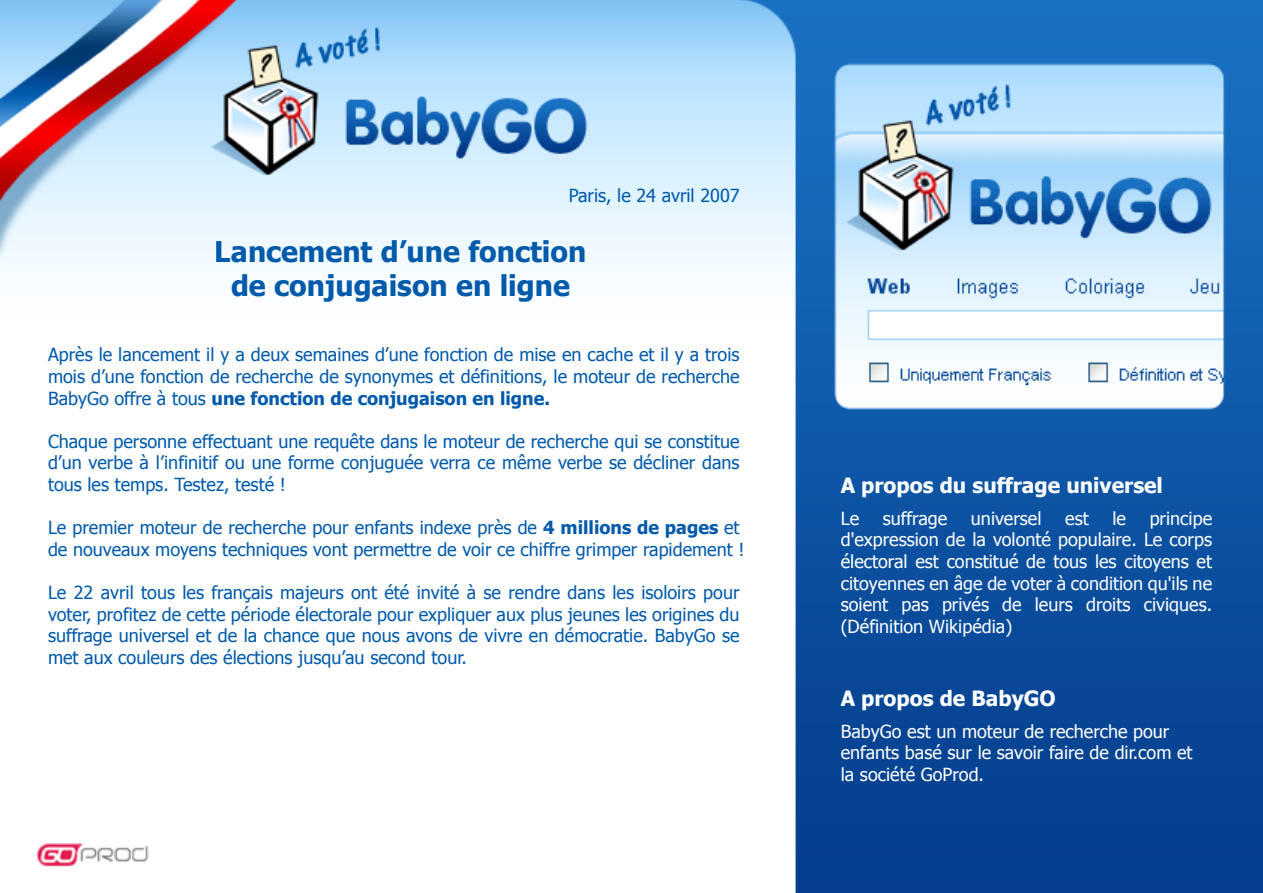
<style>
.page{position:relative;width:1263px;height:893px;background:#fff}
.page>*{position:absolute;margin:0;border:0;box-sizing:border-box;transform-origin:0 0}
.t1{font:700 28.5px/34.2px "Tahoma";color:#005aab;text-align:center}
.t2{font:700 21px "Tahoma";color:#fff}
.t3{font:18px/21.6px "Tahoma";color:#005aab;text-align:justify}
.t4{font:18px/21.6px "Tahoma";color:#fff;text-align:justify}
.s1{font-weight:700}
</style>
<div class="page">
<img style="left:0;top:0;width:1263px;height:892px">
<p class="t3" style="left:568px;top:184px;width:173px">Paris, le 24 avril 2007</p>
<h1 class="t1" style="left:215px;top:233px;width:373px">Lancement d’une fonction de conjugaison en ligne</h1>
<p class="t3" style="left:48px;top:343px;width:693px">Après le lancement il y a deux semaines d’une fonction de mise en cache et il y a trois mois d’une fonction de recherche de synonymes et définitions, le moteur de recherche BabyGo offre à tous <span class="s1">une fonction de conjugaison en ligne.</span></p>
<p class="t3" style="left:48px;top:430px;width:693px">Chaque personne effectuant une requête dans le moteur de recherche qui se constitue d’un verbe à l’infinitif ou une forme conjuguée verra ce même verbe se décliner dans tous les temps. Testez, testé !</p>
<p class="t3" style="left:48px;top:516px;width:698px">Le premier moteur de recherche pour enfants indexe près de <span class="s1">4 millions de pages</span> et de nouveaux moyens techniques vont permettre de voir ce chiffre grimper rapidement !</p>
<p class="t3" style="left:48px;top:581px;width:693px">Le 22 avril tous les français majeurs ont été invité à se rendre dans les isoloirs pour voter, profitez de cette période électorale pour expliquer aux plus jeunes les origines du suffrage universel et de la chance que nous avons de vivre en démocratie. BabyGo se met aux couleurs des élections jusqu’au second tour.</p>
<p class="t2" style="left:841px;top:470px;width:324px">A propos du suffrage universel</p>
<p class="t4" style="left:841px;top:506px;width:20px">Le</p>
<p class="t4" style="left:883px;top:506px;width:66px">suffrage</p>
<p class="t4" style="left:971px;top:506px;width:72px">universel</p>
<p class="t4" style="left:1065px;top:506px;width:25px">est</p>
<p class="t4" style="left:1112px;top:506px;width:15px">le</p>
<p class="t4" style="left:841px;top:506px;width:373px;text-indent:309px">principe d'expression de la volonté populaire. Le corps électoral est constitué de tous les citoyens et citoyennes en âge de voter à condition qu'ils ne soient pas privés de leurs droits civiques. (Définition Wikipédia)</p>
<p class="t2" style="left:841px;top:683px;width:216px">A propos de BabyGO</p>
<p class="t4" style="left:841px;top:719px;width:353px;text-align:left">BabyGo est un moteur de recherche pour enfants basé sur le savoir faire de dir.com et la société GoProd.</p>
</div>
